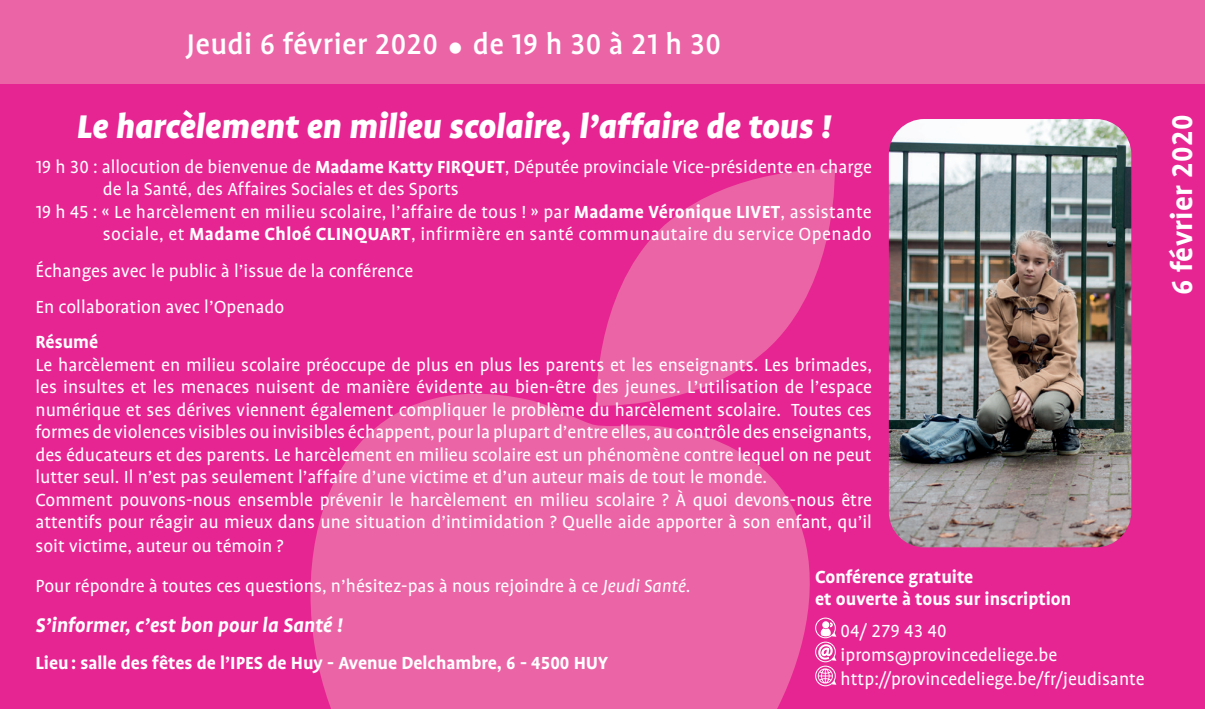
<style>
.page{position:relative;width:1205px;height:709px;background:#e72592}
.page>*{position:absolute;margin:0;border:0;box-sizing:border-box;transform-origin:0 0}
.t1{font:italic 900 37.5px "Profile OT";color:#fff}
.t2{font:500 32.5px "Profile OT";letter-spacing:.01em;color:#fff}
.t3{font:700 32.5px "Profile OT";letter-spacing:.01em;color:#fff}
.t4{font:italic 700 22.5px "Profile OT";color:#fff}
.t5{font:20px/22.8px "Profile OT";color:#fff}
.t6{font:700 20px/22.5px "Profile OT";color:#fff}
.t7{font:20px "Profile OT";letter-spacing:.02em;color:#fff}
.s1{font-weight:700}
.s2{font-style:italic}
</style>
<div class="page">
<div style="left:0;top:0;width:1205px;height:84px;background:#eb65a6"></div>
<svg style="left:596px;top:169px;width:239px;height:225px;fill:#eb65a6"></svg>
<svg style="left:310px;top:394px;width:527px;height:315px;fill:#eb65a6"></svg>
<svg style="left:815px;top:617px;width:21px;height:69px"></svg>
<img style="left:889px;top:119px;width:242px;height:428px">
<h2 class="t2" style="left:186px;top:26px;width:536px">Jeudi 6 février 2020 de 19 h 30 à 21 h 30</h2>
<h1 class="t1" style="left:76px;top:105px;width:756px">Le harcèlement en milieu scolaire, l’affaire de tous !</h1>
<p class="t5" style="left:35px;top:156px;width:838px">19 h 30 : allocution de bienvenue de <span class="s1">Madame Katty FIRQUET</span>, Députée provinciale Vice-présidente en charge</p>
<p class="t5" style="left:103px;top:178px;width:358px">de la Santé, des Affaires Sociales et des Sports</p>
<p class="t5" style="left:35px;top:201px;width:838px">19 h 45 : « Le harcèlement en milieu scolaire, l’affaire de tous ! » par <span class="s1">Madame Véronique LIVET</span>, assistante</p>
<p class="t7" style="left:103px;top:223px;width:770px">sociale, et <span class="s1">Madame Chloé CLINQUART</span>, infirmière en santé communautaire du service Openado</p>
<p class="t5" style="left:35px;top:253px;width:379px;line-height:36.5px">Échanges avec le public à l’issue de la conférence<br>En collaboration avec l’Openado</p>
<p class="t6" style="left:35px;top:331px;width:64px">Résumé</p>
<p class="t5" style="left:35px;top:354px;width:838px">Le harcèlement en milieu scolaire préoccupe de plus en plus les parents et les enseignants. Les brimades, les insultes et les menaces nuisent de manière évidente au bien-être des jeunes. L’utilisation de l’espace numérique et ses dérives viennent également compliquer le problème du harcèlement scolaire. Toutes ces formes de violences visibles ou invisibles échappent, pour la plupart d’entre elles, au contrôle des enseignants, des éducateurs et des parents. Le harcèlement en milieu scolaire est un phénomène contre lequel on ne peut lutter seul. Il n’est pas seulement l’affaire d’une victime et d’un auteur mais de tout le monde.<br>Comment pouvons-nous ensemble prévenir le harcèlement en milieu scolaire ? À quoi devons-nous être attentifs pour réagir au mieux dans une situation d’intimidation ? Quelle aide apporter à son enfant, qu’il soit victime, auteur ou témoin ?</p>
<p class="t5" style="left:35px;top:575px;width:656px">Pour répondre à toutes ces questions, n’hésitez-pas à nous rejoindre à ce <span class="s2">Jeudi Santé</span>.</p>
<p class="t4" style="left:35px;top:612px;width:309px">S’informer, c’est bon pour la Santé !</p>
<p class="t6" style="left:35px;top:652px;width:574px">Lieu : salle des fêtes de l’IPES de Huy - Avenue Delchambre, 6 - 4500 HUY</p>
<p class="t6" style="left:815px;top:566px;width:258px">Conférence gratuite<br>et ouverte à tous sur inscription</p>
<p class="t5" style="left:840px;top:618px;width:306px;line-height:24px">04/ 279 43 40 iproms@provincedeliege.be http://provincedeliege.be/fr/jeudisante</p>
<h2 class="t3" style="left:1164px;top:295px;width:182px;rotate:-90deg">6 février 2020</h2>
</div>
